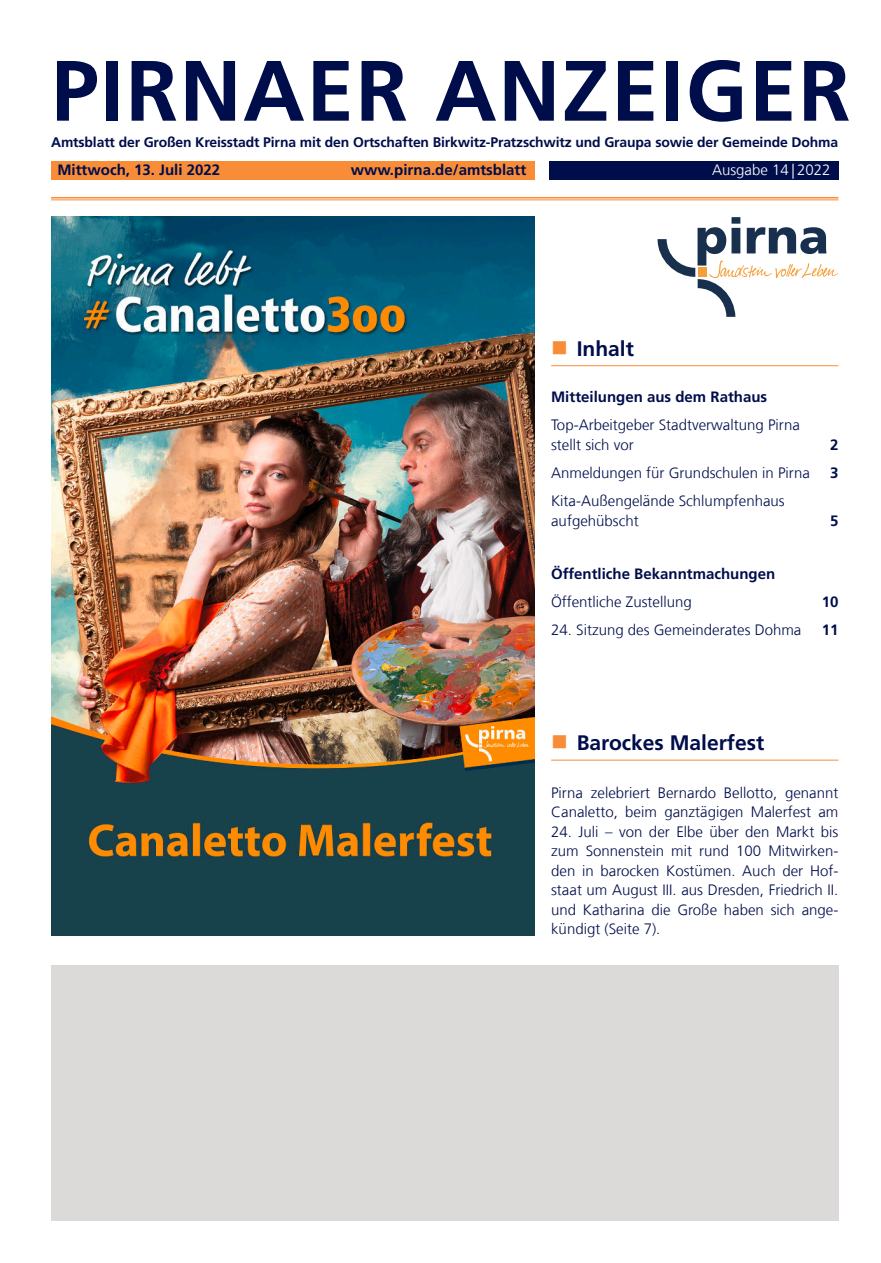
<style>
.page{position:relative;width:881px;height:1263px;background:#fff}
.page>*{position:absolute;margin:0;border:0;box-sizing:border-box;transform-origin:0 0}
.t1{font:700 85.5px "Frutiger LT Com";letter-spacing:.02em;color:#000d4b}
.t2{font:700 21px "Frutiger LT Com";color:#000d4b}
.t3{font:300 15px/19.5px "Frutiger LT Com";color:#000d4b}
.t4{font:700 15px "Frutiger LT Com";color:#000d4b}
.t5{font:300 15px "Frutiger LT Com";color:#fff}
.t6{font:700 13.95px "Frutiger LT Com";letter-spacing:-.01em;color:#000d4b}
</style>
<div class="page">
<div style="left:51px;top:162px;width:483px;height:18px;background:#f98c37"></div>
<div style="left:549px;top:162px;width:289px;height:18px;background:#000d4b"></div>
<hr style="left:51px;top:197px;width:787px;height:1px;background:#f98c37">
<hr style="left:51px;top:200px;width:787px;height:1px;background:#f98c37">
<hr style="left:551px;top:365px;width:287px;height:1px;background:#f98c37">
<div style="left:51px;top:965px;width:787px;height:255px;background:#dbdad9"></div>
<svg style="left:657px;top:217px;width:181px;height:100px"></svg>
<hr style="left:551px;top:760px;width:287px;height:1px;background:#f98c37">
<img style="left:51px;top:217px;width:483px;height:718px">
<h1 class="t1" style="left:51px;top:57px;width:800px">PIRNAER ANZEIGER</h1>
<p class="t6" style="left:51px;top:136px;width:788px">Amtsblatt der Großen Kreisstadt Pirna mit den Ortschaften Birkwitz-Pratzschwitz und Graupa sowie der Gemeinde Dohma</p>
<p class="t4" style="left:350px;top:164px;width:177px">www.pirna.de/amtsblatt</p>
<p class="t4" style="left:57px;top:164px;width:164px">Mittwoch, 13. Juli 2022</p>
<p class="t5" style="left:711px;top:164px;width:120px">Ausgabe 14 | 2022</p>
<h2 class="t2" style="left:576px;top:340px;width:59px">Inhalt</h2>
<p class="t4" style="left:551px;top:391px;width:217px">Mitteilungen aus dem Rathaus</p>
<p class="t3" style="left:551px;top:417px;width:250px">Top-Arbeitgeber Stadtverwaltung Pirna stellt sich vor</p>
<p class="t4" style="left:829px;top:439px;width:10px">2</p>
<p class="t3" style="left:551px;top:464px;width:260px">Anmeldungen für Grundschulen in Pirna</p>
<p class="t4" style="left:829px;top:467px;width:10px">3</p>
<p class="t3" style="left:551px;top:492px;width:235px">Kita-Außengelände Schlumpfenhaus aufgehübscht</p>
<p class="t4" style="left:829px;top:514px;width:10px">5</p>
<p class="t4" style="left:551px;top:567px;width:225px">Öffentliche Bekanntmachungen</p>
<p class="t3" style="left:551px;top:593px;width:142px">Öffentliche Zustellung</p>
<p class="t4" style="left:821px;top:595px;width:18px">10</p>
<p class="t3" style="left:551px;top:621px;width:252px">24. Sitzung des Gemeinderates Dohma</p>
<p class="t4" style="left:821px;top:623px;width:18px">11</p>
<h2 class="t2" style="left:576px;top:735px;width:189px">Barockes Malerfest</h2>
<p class="t3" style="left:551px;top:784px;width:289px">Pirna zelebriert Bernardo Bellotto, genannt<br>Canaletto, beim ganztägigen Malerfest am</p>
<p class="t3" style="left:551px;top:823px;width:289px;text-align:justify">24. Juli – von der Elbe über den Markt bis zum Sonnenstein mit rund 100 Mitwirken&shy;den in barocken Kostümen. Auch der Hof&shy;staat um August III. aus Dresden, Friedrich II. und Katharina die Große haben sich ange&shy;kündigt (Seite 7).</p>
</div>
